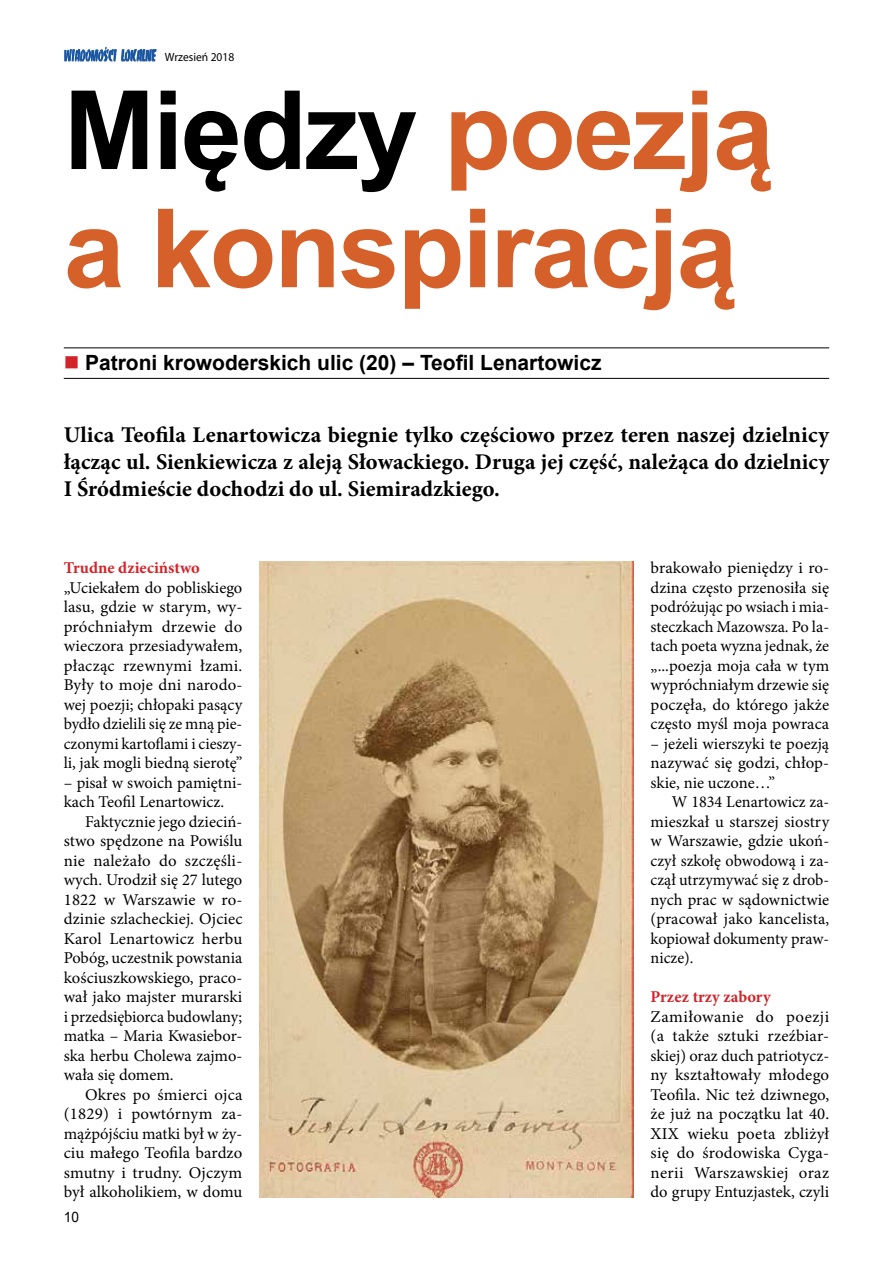
<style>
.page{position:relative;width:893px;height:1263px;background:#fff}
.page>*{position:absolute;margin:0;border:0;box-sizing:border-box;transform-origin:0 0}
.t1{font:700 109.5px/118.2px "Arial";letter-spacing:-.02em;color:#d5602a}
.t2{font:700 22.5px/27px "Minion Pro";color:#000;text-align:justify}
.t3{font:700 21px "Arial";color:#000}
.t4{font:16.5px/19.5px "Minion Pro";color:#000;text-align:justify}
.t5{font:700 16.5px "Minion Pro";color:#d2232a}
.t6{font:14.4px "Arial";color:#000;scale:.95 1}
.t7{font:12px "Myriad Pro";color:#000;scale:.96 1}
.s1{color:#000}
</style>
<div class="page">
<img style="left:64px;top:61px;width:91px;height:1px">
<svg style="left:64px;top:47px;width:92px;height:14px"></svg>
<img style="left:259px;top:561px;width:375px;height:636px">
<hr style="left:64px;top:347px;width:765px;height:1px;background:#000">
<hr style="left:64px;top:378px;width:765px;height:1px;background:#000">
<p class="t7" style="left:165px;top:49px;width:74px">Wrzesień 2018</p>
<h1 class="t1" style="left:64px;top:73px;width:711px"><span class="s1">Między</span> poezją a konspiracją</h1>
<p class="t3" style="left:85px;top:347px;width:518px">Patroni krowoderskich ulic (20) – Teofil Lenartowicz</p>
<h2 class="t2" style="left:64px;top:421px;width:767px">Ulica Teofila Lenartowicza biegnie tylko częściowo przez teren naszej dzielnicy łącząc ul. Sienkiewicza z aleją Słowackiego. Druga jej część, należąca do dzielnicy I Śródmieście dochodzi do ul. Siemiradzkiego.</h2>
<p class="t5" style="left:64px;top:556px;width:138px">Trudne dzieciństwo</p>
<p class="t4" style="left:64px;top:577px;width:180px">„Uciekałem do pobliskiego lasu, gdzie w starym, wy&shy;próchniałym drzewie do wieczora przesiadywałem, płacząc rzewnymi łzami.<br>Były to moje dni narodo&shy;wej poezji; chłopaki pasący bydło dzielili się ze mną pie&shy;czonymi kartoflami i cieszy&shy;li, jak mogli biedną sierotę”</p>
<p class="t4" style="left:64px;top:772px;width:180px">– pisał w swoich pamiętni&shy;kach Teofil Lenartowicz.</p>
<p class="t4" style="left:64px;top:811px;width:180px;text-indent:21px">Faktycznie jego dzieciń&shy;stwo spędzone na Powiślu nie należało do szczęśli&shy;wych. Urodził się 27 lutego 1822 w Warszawie w ro&shy;dzinie szlacheckiej. Ojciec Karol Lenartowicz herbu Pobóg, uczestnik powstania kościuszkowskiego, praco&shy;wał jako majster murarski i przedsiębiorca budowlany; matka – Maria Kwasiebor&shy;ska herbu Cholewa zajmo&shy;wała się domem.</p>
<p class="t4" style="left:64px;top:1084px;width:180px;text-indent:21px">Okres po śmierci ojca (1829) i powtórnym za&shy;mążpójściu matki był w ży&shy;ciu małego Teofila bardzo smutny i trudny. Ojczym był alkoholikiem, w domu</p>
<p class="t6" style="left:64px;top:1207px;width:18px">10</p>
<p class="t4" style="left:651px;top:558px;width:180px">brakowało pieniędzy i ro&shy;dzina często przenosiła się podróżując po wsiach i mia&shy;steczkach Mazowsza. Po la&shy;tach poeta wyzna jednak, że „...poezja moja cała w tym wypróchniałym drzewie się poczęła, do którego jakże często myśl moja powraca</p>
<p class="t4" style="left:651px;top:733px;width:180px">– jeżeli wierszyki te poezją nazywać się godzi, chłop&shy;skie, nie uczone…”</p>
<p class="t4" style="left:651px;top:792px;width:180px;text-indent:21px">W 1834 Lenartowicz za&shy;mieszkał u starszej siostry w Warszawie, gdzie ukoń&shy;czył szkołę obwodową i za&shy;czął utrzymywać się z drob&shy;nych prac w sądownictwie (pracował jako kancelista, kopiował dokumenty praw&shy;nicze).</p>
<p class="t5" style="left:651px;top:985px;width:122px">Przez trzy zabory</p>
<p class="t4" style="left:651px;top:1006px;width:180px">Zamiłowanie do poezji (a także sztuki rzeźbiar&shy;skiej) oraz duch patriotycz&shy;ny kształtowały młodego Teofila. Nic też dziwnego, że już na początku lat 40.<br>XIX wieku poeta zbliżył się do środowiska Cyga&shy;nerii Warszawskiej oraz do grupy Entuzjastek, czyli</p>
</div>
